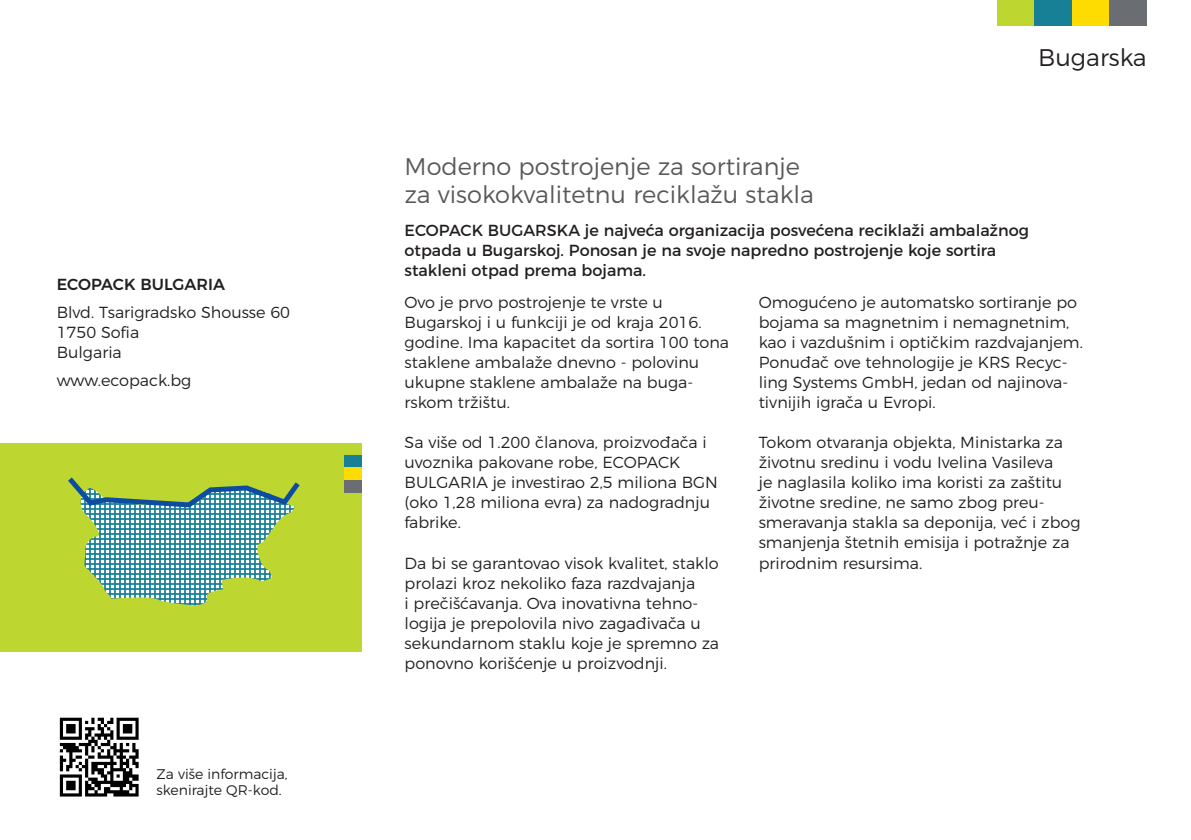
<style>
.page{position:relative;width:1191px;height:840px;background:#fff}
.page>*{position:absolute;margin:0;border:0;box-sizing:border-box;transform-origin:0 0}
.t1{font:300 24px "Montserrat";color:#57585a}
.t2{font:300 24px "Montserrat";color:#231f20}
.t3{font:300 16px/20px "Montserrat";color:#231f20}
.t4{font:16px/20px "Montserrat";color:#231f20}
.t5{font:500 16px "Montserrat";color:#231f20}
.t6{font:300 14px/16px "Montserrat";color:#231f20}
</style>
<div class="page">
<div style="left:0;top:442px;width:361px;height:209px;background:#bed630"></div>
<div style="left:344px;top:455px;width:17px;height:12px;background:#178097"></div>
<div style="left:344px;top:467px;width:17px;height:13px;background:#ffdc01"></div>
<div style="left:344px;top:480px;width:17px;height:12px;background:#6a6d72"></div>
<svg style="left:59px;top:718px;width:80px;height:79px"></svg>
<svg style="left:60px;top:717px;width:79px;height:79px"></svg>
<div style="left:997px;top:0;width:37px;height:26px;background:#bed630"></div>
<div style="left:1034px;top:0;width:37px;height:26px;background:#178097"></div>
<div style="left:1071px;top:0;width:38px;height:26px;background:#ffdc01"></div>
<div style="left:1109px;top:0;width:37px;height:26px;background:#6a6d72"></div>
<svg style="left:68px;top:477px;width:232px;height:128px"></svg>
<p class="t5" style="left:57px;top:271px;width:170px">ECOPACK BULGARIA</p>
<p class="t3" style="left:57px;top:301px;width:235px">Blvd. Tsarigradsko Shousse 60</p>
<p class="t3" style="left:57px;top:321px;width:84px">1750 Sofia</p>
<p class="t3" style="left:57px;top:341px;width:67px">Bulgaria</p>
<p class="t3" style="left:57px;top:369px;width:136px">www.ecopack.bg</p>
<p class="t6" style="left:156px;top:764px;width:133px">Za više informacija, skenirajte QR-kod.</p>
<p class="t2" style="left:1038px;top:38px;width:110px">Bugarska</p>
<p class="t1" style="left:404px;top:148px;width:397px">Moderno postrojenje za sortiranje</p>
<p class="t1" style="left:404px;top:176px;width:411px">za visokokvalitetnu reciklažu stakla</p>
<p class="t4" style="left:404px;top:218px;width:626px">ECOPACK BUGARSKA je najveća organizacija posvećena reciklaži ambalažnog otpada u Bugarskoj. Ponosan je na svoje napredno postrojenje koje sortira stakleni otpad prema bojama.</p>
<p class="t3" style="left:404px;top:291px;width:326px">Ovo je prvo postrojenje te vrste u Bugarskoj i u funkciji je od kraja 2016. godine. Ima kapacitet da sortira 100 tona staklene ambalaže dnevno - polovinu ukupne staklene ambalaže na buga&shy;rskom tržištu.</p>
<p class="t3" style="left:404px;top:431px;width:304px">Sa više od 1.200 članova, proizvođača i uvoznika pakovane robe, ECOPACK</p>
<p class="t3" style="left:404px;top:471px;width:315px">BULGARIA je investirao 2,5 miliona BGN (oko 1,28 miliona evra) za nadogradnju fabrike.</p>
<p class="t3" style="left:404px;top:551px;width:316px">Da bi se garantovao visok kvalitet, staklo prolazi kroz nekoliko faza razdvajanja<br>i prečišćavanja. Ova inovativna tehno&shy;logija je prepolovila nivo zagađivača u sekundarnom staklu koje je spremno za ponovno korišćenje u proizvodnji.</p>
<p class="t3" style="left:758px;top:291px;width:326px">Omogućeno je automatsko sortiranje po bojama sa magnetnim i nemagnetnim, kao i vazdušnim i optičkim razdvajanjem.<br>Ponuđač ove tehnologije je KRS Recyc&shy;ling Systems GmbH, jedan od najinova&shy;tivnijih igrača u Evropi.</p>
<p class="t3" style="left:758px;top:431px;width:323px">Tokom otvaranja objekta, Ministarka za životnu sredinu i vodu Ivelina Vasileva<br>je naglasila koliko ima koristi za zaštitu životne sredine, ne samo zbog preu&shy;smeravanja stakla sa deponija, već i zbog smanjenja štetnih emisija i potražnje za prirodnim resursima.</p>
</div>
